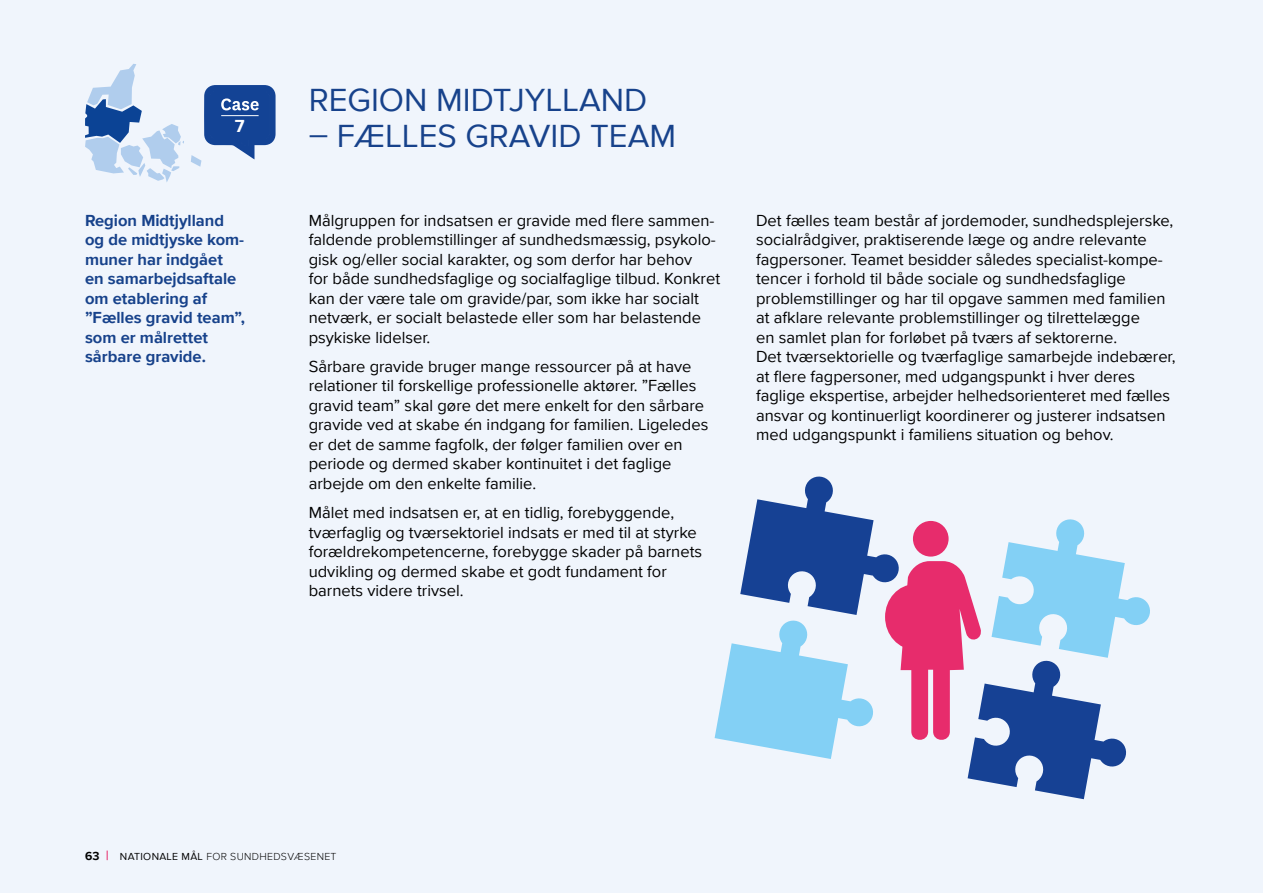
<style>
.page{position:relative;width:1263px;height:893px;background:#f0f5fc}
.page>*{position:absolute;margin:0;border:0;box-sizing:border-box;transform-origin:0 0}
.t1{font:33px "Proxima Nova";color:#17428b}
.t2{font:700 18px "Proxima Nova";color:#fff}
.t3{font:16.5px/19.5px "Proxima Nova Regular 2";color:#000}
.t4{font:16.5px/19.5px "Proxima Nova Bold 2";color:#17428b}
.t5{font:700 12px "Proxima Nova";color:#000}
.t6{font:300 10.5px "Proxima Nova";letter-spacing:.03em;color:#000}
.s1{font-family:"Proxima Nova"}
.s2{font-family:"Proxima Nova Regular 2";font-weight:400}
</style>
<div class="page">
<svg style="left:85px;top:64px;width:99px;height:118px"></svg>
<svg style="left:191px;top:85px;width:85px;height:82px"></svg>
<svg style="left:715px;top:476px;width:435px;height:323px"></svg>
<div style="left:885px;top:584px;width:59px;height:66px;background:#e72c6c;border-radius:50%"></div>
<h2 class="t2" style="left:235px;top:113px;width:11px">7</h2>
<h2 class="t1" style="left:309px;top:76px;width:340px">REGION MIDTJYLLAND</h2>
<h2 class="t1" style="left:309px;top:112px;width:369px">– FÆLLES GRAVID TEAM</h2>
<p class="t4" style="left:85px;top:210px;width:161px">Region Midtjylland og de midtjyske kom&shy;muner har indgået en samarbejdsaftale om etablering af ”Fælles gravid team”, som er målrettet sårbare gravide.</p>
<p class="t3" style="left:309px;top:210px;width:413px"><span class="s1">Målgruppen for indsatsen er gravide med flere sammen&shy;</span>faldende problemstillinger af sundhedsmæssig, psykolo&shy;gisk og/eller social karakter, og som derfor har behov<br>for både sundhedsfaglige og socialfaglige tilbud. Konkret kan der være tale om gravide/par, som ikke har socialt netværk, er socialt belastede eller som har belastende psykiske lidelser.</p>
<p class="t3" style="left:309px;top:356px;width:401px">Sårbare gravide bruger mange ressourcer på at have relationer til forskellige professionelle aktører. ”Fælles gravid team” skal gøre det mere enkelt for den sårbare gravide ved at skabe én indgang for familien. Ligeledes er det de samme fagfolk, der følger familien over en periode og dermed skaber kontinuitet i det faglige arbejde om den enkelte familie.</p>
<p class="t3" style="left:309px;top:502px;width:395px">Målet med indsatsen er, at en tidlig, forebyggende, tværfaglig og tværsektoriel indsats er med til at styrke forældrekompetencerne, forebygge skader på barnets udvikling og dermed skabe et godt fundament for barnets videre trivsel.</p>
<p class="t3" style="left:756px;top:210px;width:421px">Det fælles team består af jordemoder, sundhedsplejerske, socialrådgiver, praktiserende læge og andre relevante fagpersoner. Teamet besidder således specialist-kompe&shy;tencer i forhold til både sociale og sundhedsfaglige problemstillinger og har til opgave sammen med familien <span class="s1">at afklare relevante problemstillinger og tilrettelægge<br></span>en samlet plan for forløbet på tværs af sektorerne.<br>Det tværsektorielle og tværfaglige samarbejde indebærer, <span class="s1">at flere fagpersoner, med udgangspunkt i hver deres </span>faglige ekspertise, arbejder helhedsorienteret med fælles ansvar og kontinuerligt koordinerer og justerer indsatsen med udgangspunkt i familiens situation og behov.</p>
<p class="t5" style="left:85px;top:847px;width:16px">63</p>
<p class="t6" style="left:120px;top:848px;width:218px"><span class="s2">NATIONALE MÅL</span> FOR SUNDHEDSVÆSENET</p>
</div>
